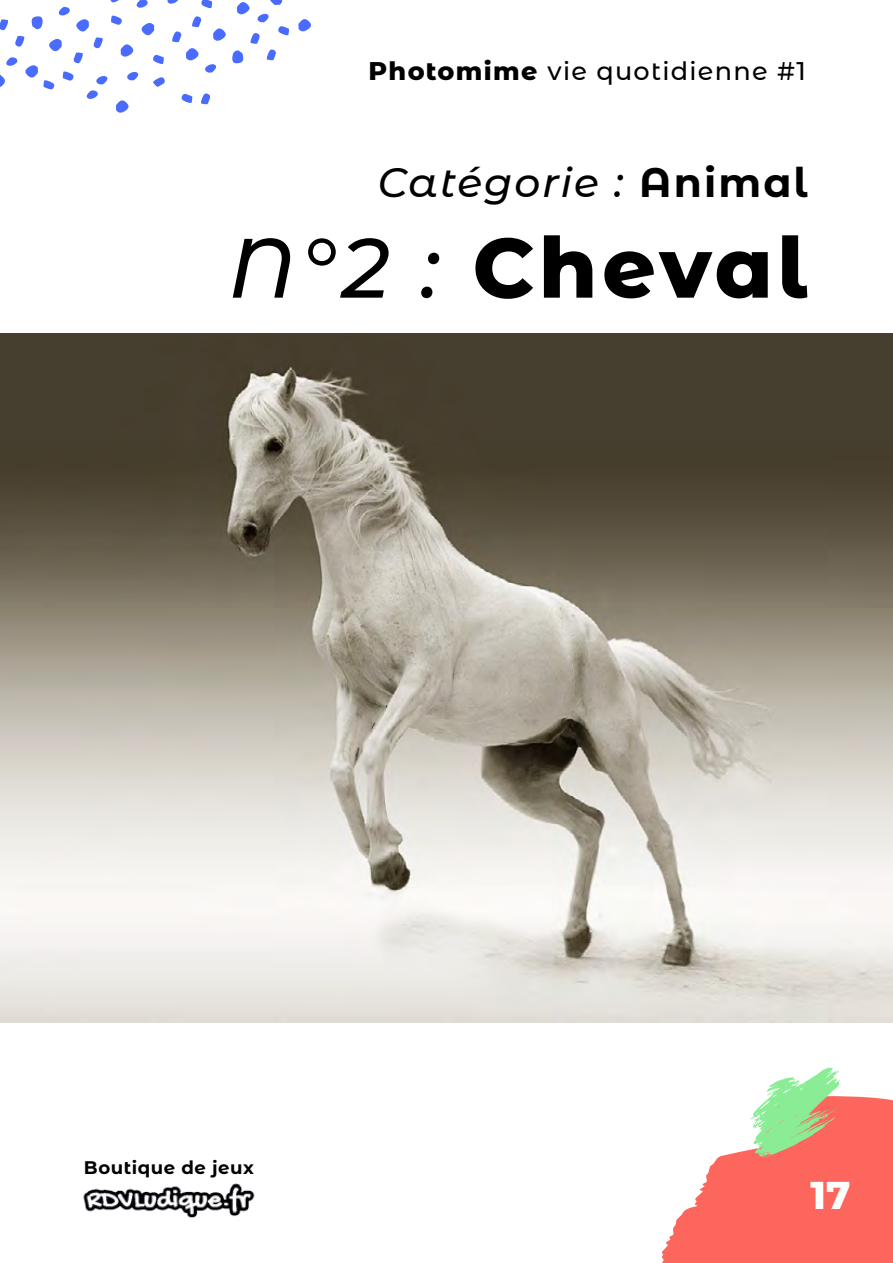
<style>
.page{position:relative;width:893px;height:1263px;background:#fff}
.page>*{position:absolute;margin:0;border:0;box-sizing:border-box;transform-origin:0 0}
.t1{font:800 84px "Montserrat Alternates";letter-spacing:.05em;color:#000}
.t2{font:italic 500 40.8px "Montserrat Alternates";letter-spacing:.05em;color:#000}
.t3{font:800 38.55px "Montserrat Alternates";color:#fff}
.t4{font:500 25.5px "Montserrat Alternates";letter-spacing:.05em;color:#000}
.t5{font:700 18.15px "Montserrat Alternates";letter-spacing:.03em;color:#000}
.s1{font-weight:800}
.s2{font-weight:700;font-style:normal}
.s3{font-weight:500;font-style:italic}
</style>
<div class="page">
<svg style="left:662px;top:1067px;width:231px;height:196px"></svg>
<svg style="left:298px;top:19px;width:13px;height:13px"></svg>
<svg style="left:0;top:0;width:289px;height:113px"></svg>
<img style="left:83px;top:1183px;width:172px;height:35px">
<img style="left:0;top:334px;width:893px;height:689px">
<p class="t4" style="left:368px;top:53px;width:439px"><span class="s1">Photomime</span> vie quotidienne #1</p>
<h2 class="t2" style="left:378px;top:154px;width:432px">Catégorie : <span class="s2">Animal</span></h2>
<h1 class="t1" style="left:228px;top:206px;width:581px"><span class="s3">N°2 :</span> Cheval</h1>
<p class="t5" style="left:84px;top:1154px;width:171px">Boutique de jeux</p>
<h3 class="t3" style="left:810px;top:1167px;width:42px">17</h3>
</div>
